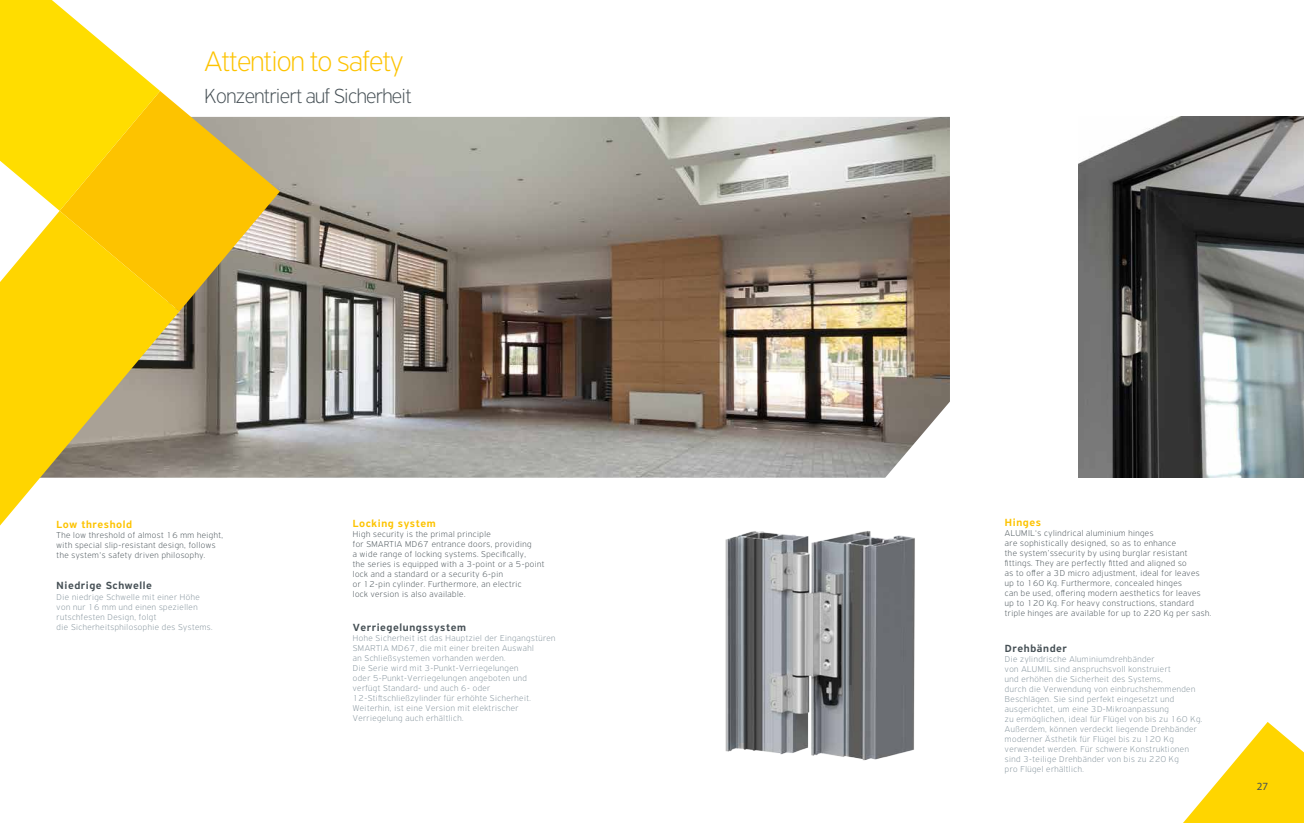
<style>
.page{position:relative;width:1304px;height:823px;background:#fff}
.page>*{position:absolute;margin:0;border:0;box-sizing:border-box;transform-origin:0 0}
.t1{font:100 30px "PF Highway Sans Pro";letter-spacing:-.025em;color:#fdc300}
.t2{font:100 21.6px "PF Highway Sans Pro";letter-spacing:-.025em;color:#465055}
.t3{font:500 11px "PF Highway Sans Pro";letter-spacing:.055em;color:#465055}
.t4{font:500 11px "PF Highway Sans Pro";letter-spacing:.055em;color:#fdc300}
.t5{font:11px "Myriad Pro";color:#465055}
.t6{font:100 9px/10px "PF Highway Sans Pro";letter-spacing:.055em;color:#83929b}
.t7{font:100 9px/10px "PF Highway Sans Pro";letter-spacing:.055em;color:#465055}
</style>
<div class="page">
<img style="left:1078px;top:117px;width:226px;height:360px">
<img style="left:725px;top:531px;width:190px;height:230px">
<img style="left:179px;top:117px;width:771px;height:360px">
<svg style="left:160px;top:91px;width:120px;height:220px;background:#dbbb53"></svg>
<svg style="left:0;top:0;width:160px;height:211px"></svg>
<svg style="left:0;top:211px;width:179px;height:314px;fill:#ffd500"></svg>
<svg style="left:1184px;top:722px;width:120px;height:100px"></svg>
<h1 class="t1" style="left:205px;top:44px;width:200px">Attention to safety</h1>
<h2 class="t2" style="left:205px;top:84px;width:209px">Konzentriert auf Sicherheit</h2>
<p class="t4" style="left:57px;top:517px;width:77px">Low threshold</p>
<p class="t7" style="left:57px;top:529px;width:168px">The low threshold of almost 16 mm height, with special slip-resistant design, follows the system's safety driven philosophy.</p>
<p class="t3" style="left:57px;top:579px;width:97px">Niedrige Schwelle</p>
<p class="t6" style="left:57px;top:591px;width:157px">Die niedrige Schwelle mit einer Höhe von nur 16 mm und einen speziellen rutschfesten Design, folgt<br>die Sicherheitsphilosophie des Systems.</p>
<p class="t4" style="left:353px;top:516px;width:84px">Locking system</p>
<p class="t7" style="left:353px;top:528px;width:193px">High security is the primal principle<br>for SMARTIA MD67 entrance doors, providing<br>a wide range of locking systems. Specifically,<br>the series is equipped with a 3-point or a 5-point lock and a standard or a security 6-pin<br>or 12-pin cylinder. Furthermore, an electric<br>lock version is also available.</p>
<p class="t3" style="left:353px;top:620px;width:115px">Verriegelungssystem</p>
<p class="t6" style="left:353px;top:632px;width:204px">Hohe Sicherheit ist das Hauptziel der Eingangstüren SMARTIA MD67, die mit einer breiten Auswahl<br>an Schließsystemen vorhanden werden.<br>Die Serie wird mit 3-Punkt-Verriegelungen<br>oder 5-Punkt-Verriegelungen angeboten und verfügt Standard- und auch 6- oder 12-Stiſtschließzylinder für erhöhte Sicherheit.<br>Weiterhin, ist eine Version mit elektrischer Verriegelung auch erhältlich.</p>
<p class="t4" style="left:1005px;top:515px;width:37px">Hinges</p>
<p class="t7" style="left:1005px;top:527px;width:208px">ALUMIL‘s cylindrical aluminium hinges<br>are sophistically designed, so as to enhance<br>the system’ssecurity by using burglar resistant fittings. They are perfectly fitted and aligned so<br>as to offer a 3D micro adjustment, ideal for leaves<br>up to 160 Kg. Furthermore, concealed hinges<br>can be used, offering modern aesthetics for leaves up to 120 Kg. For heavy constructions, standard triple hinges are available for up to 220 Kg per sash.</p>
<p class="t3" style="left:1005px;top:641px;width:63px">Drehbänder</p>
<p class="t6" style="left:1005px;top:653px;width:199px">Die zylindrische Aluminiumdrehbänder<br>von ALUMIL sind anspruchsvoll konstruiert<br>und erhöhen die Sicherheit des Systems,<br>durch die Verwendung von einbruchshemmenden Beschlägen. Sie sind perfekt eingesetzt und ausgerichtet, um eine 3D-Mikroanpassung<br>zu ermöglichen, ideal für Flügel von bis zu 160 Kg.<br>Außerdem, können verdeckt liegende Drehbänder moderner Ästhetik für Flügel bis zu 120 Kg verwendet werden. Für schwere Konstruktionen sind 3-teilige Drehbänder von bis zu 220 Kg<br>pro Flügel erhältlich.</p>
<p class="t5" style="left:1257px;top:779px;width:13px">27</p>
</div>
